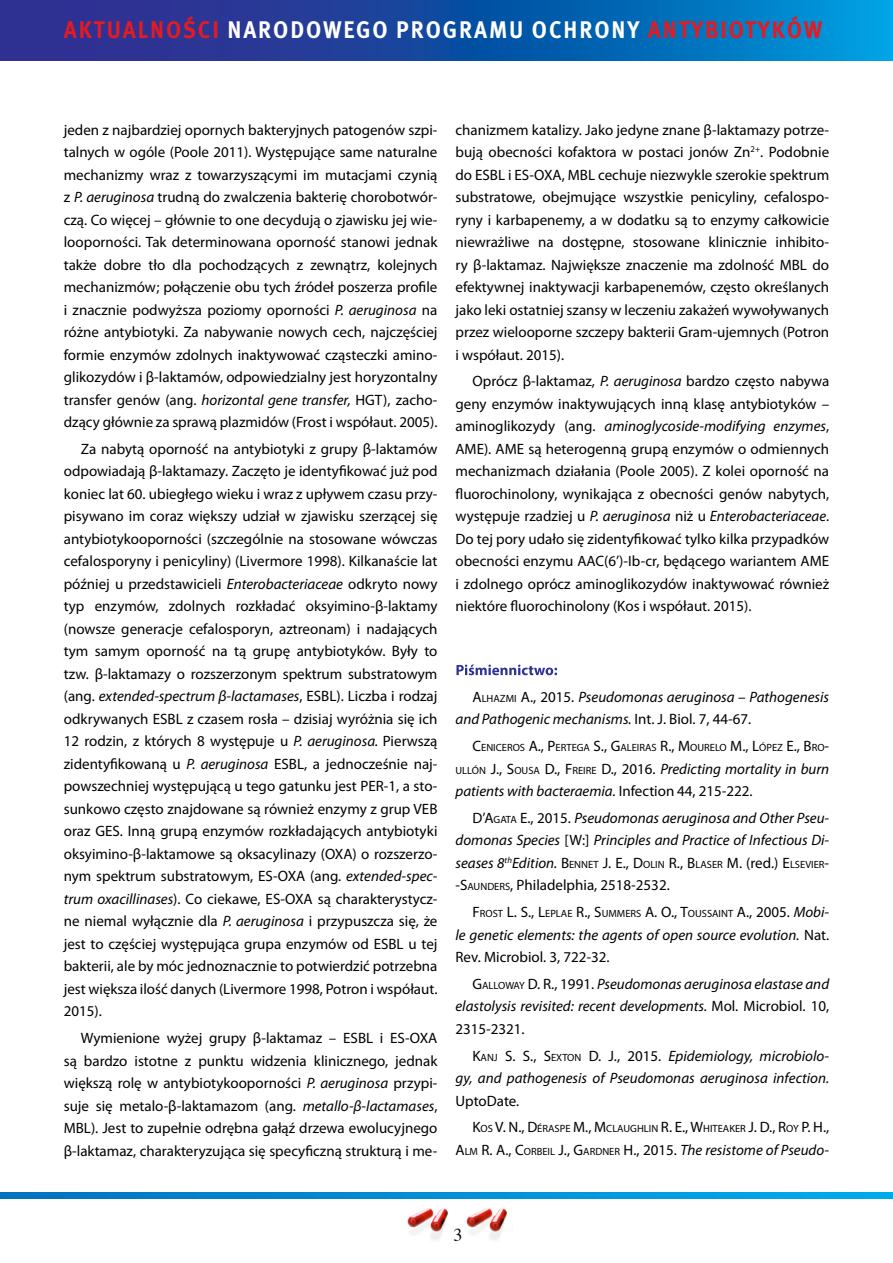
<style>
.page{position:relative;width:893px;height:1263px;background:#fff}
.page>*{position:absolute;margin:0;border:0;box-sizing:border-box;transform-origin:0 0}
.t1{font:700 24px "Meta Pro";letter-spacing:.085em;color:#fff;scale:.92 1}
.t2{font:18px "Times";color:#000}
.t3{font:15px/22.5px "Myriad Pro";color:#000;text-align:justify}
.t4{font:italic 15px/22.5px "Myriad Pro";color:#000}
.t5{font:10.5px "Myriad Pro";color:#000}
.s1{color:#e31b23}
.s2{font-style:italic}
.s3{font-style:inherit}
.s4{font-weight:700;font-style:normal;color:#fff}
.s5{font-style:normal}
.s6{font-style:normal;font-size:10.5px}
.s7{font-size:15px}
.s8{font-style:italic;font-size:15px}
.s9{font-size:10.5px}
</style>
<div class="page">
<svg style="left:0;top:0;width:893px;height:61px;background:#1355a9"></svg>
<img style="left:407px;top:1208px;width:41px;height:32px">
<img style="left:466px;top:1208px;width:41px;height:32px">
<svg style="left:0;top:1192px;width:893px;height:6px;background:#008ed4"></svg>
<h1 class="t1" style="left:64px;top:14px;width:826px"><span class="s1">AKTUALNOŚCI</span> NARODOWEGO PROGRAMU OCHRONY <span class="s1">ANTYBIOTYKÓW</span></h1>
<p class="t3" style="left:64px;top:118px;width:375px">jeden z najbardziej opornych bakteryjnych patogenów szpi&shy;talnych w ogóle (Poole 2011). Występujące same naturalne mechanizmy wraz z towarzyszącymi im mutacjami czynią z <span class="s2">P. aeruginosa</span> trudną do zwalczenia bakterię chorobotwór&shy;czą. Co więcej – głównie to one decydują o zjawisku jej wie&shy;looporności. Tak determinowana oporność stanowi jednak także dobre tło dla pochodzących z zewnątrz, kolejnych mechanizmów; połączenie obu tych źródeł poszerza profile i znacznie podwyższa poziomy oporności <span class="s2">P. aeruginosa</span> na różne antybiotyki. Za nabywanie nowych cech, najczęściej formie enzymów zdolnych inaktywować cząsteczki amino&shy;glikozydów i β-laktamów, odpowiedzialny jest horyzontalny transfer genów (ang. <span class="s2">horizontal gene transfer,</span> HGT), zacho&shy;dzący głównie za sprawą plazmidów (Frost i współaut. 2005).</p>
<p class="t3" style="left:64px;top:437px;width:375px;text-indent:17px">Za nabytą oporność na antybiotyki z grupy β-laktamów odpowiadają β-laktamazy. Zaczęto je identyfikować już pod koniec lat 60. ubiegłego wieku i wraz z upływem czasu przy&shy;pisywano im coraz większy udział w zjawisku szerzącej się antybiotykooporności (szczególnie na stosowane wówczas cefalosporyny i penicyliny) (Livermore 1998). Kilkanaście lat później u przedstawicieli <span class="s2">Enterobacteriaceae</span> odkryto nowy typ enzymów, zdolnych rozkładać oksyimino-β-laktamy (nowsze generacje cefalosporyn, aztreonam) i nadających tym samym oporność na tą grupę antybiotyków. Były to tzw. β-laktamazy o rozszerzonym spektrum substratowym (ang. <span class="s2">extended-spectrum β-lactamases</span>, ESBL). Liczba i rodzaj odkrywanych ESBL z czasem rosła – dzisiaj wyróżnia się ich 12 rodzin, z których 8 występuje u <span class="s2">P. aeruginosa.</span> Pierwszą zidentyfikowaną u <span class="s2">P. aeruginosa</span> ESBL, a jednocześnie naj&shy;powszechniej występującą u tego gatunku jest PER-1, a sto&shy;sunkowo często znajdowane są również enzymy z grup VEB oraz GES. Inną grupą enzymów rozkładających antybiotyki oksyimino-β-laktamowe są oksacylinazy (OXA) o rozszerzo&shy;nym spektrum substratowym, ES-OXA (ang. <span class="s2">extended-spec&shy;trum oxacillinases</span>). Co ciekawe, ES-OXA są charakterystycz&shy;ne niemal wyłącznie dla <span class="s2">P. aeruginosa</span> i przypuszcza się, że jest to częściej występująca grupa enzymów od ESBL u tej bakterii, ale by móc jednoznacznie to potwierdzić potrzebna jest większa ilość danych (Livermore 1998, Potron i współaut.<br>2015).</p>
<p class="t3" style="left:64px;top:1027px;width:375px;text-indent:17px">Wymienione wyżej grupy β-laktamaz – ESBL i ES-OXA są bardzo istotne z punktu widzenia klinicznego, jednak większą rolę w antybiotykooporności <span class="s2">P. aeruginosa</span> przypi&shy;suje się metalo-β-laktamazom (ang. <span class="s2">metallo-β-lactamases</span>, MBL). Jest to zupełnie odrębna gałąź drzewa ewolucyjnego β-laktamaz, charakteryzująca się specyficzną strukturą i me-</p>
<p class="t3" style="left:455px;top:118px;width:375px">chanizmem katalizy. Jako jedyne znane β-laktamazy potrze&shy;bują obecności kofaktora w postaci jonów Zn<sup>2+</sup>. Podobnie do ESBL i ES-OXA, MBL cechuje niezwykle szerokie spektrum substratowe, obejmujące wszystkie penicyliny, cefalospo&shy;ryny i karbapenemy, a w dodatku są to enzymy całkowicie niewrażliwe na dostępne, stosowane klinicznie inhibito&shy;ry β-laktamaz. Największe znaczenie ma zdolność MBL do efektywnej inaktywacji karbapenemów, często określanych jako leki ostatniej szansy w leczeniu zakażeń wywoływanych przez wielooporne szczepy bakterii Gram-ujemnych <span class="s3">(</span>Potron i współaut. 2015).</p>
<p class="t3" style="left:455px;top:370px;width:375px;text-indent:17px">Oprócz β-laktamaz, <span class="s2">P. aeruginosa</span> bardzo często nabywa geny enzymów inaktywujących inną klasę antybiotyków – aminoglikozydy (ang. <span class="s2">aminoglycoside-modifying enzymes</span>, AME). AME są heterogenną grupą enzymów o odmiennych mechanizmach działania (Poole 2005). Z kolei oporność na fluorochinolony, wynikająca z obecności genów nabytych, występuje rzadziej u <span class="s2">P. aeruginosa</span> niż u <span class="s2">Enterobacteriaceae</span>.<br>Do tej pory udało się zidentyfikować tylko kilka przypadków obecności enzymu AAC(6’)-Ib-cr, będącego wariantem AME i zdolnego oprócz aminoglikozydów inaktywować również niektóre fluorochinolony <span class="s3">(</span>Kos i współaut. 2015).</p>
<p class="t4" style="left:472px;top:656px;width:358px;line-height:26.7px;text-indent:-17px"><span class="s4">Piśmiennictwo:<br></span><span class="s5">A</span><span class="s6">LHAZMI</span> <span class="s5">A., 2015.</span> Pseudomonas aeruginosa – Pathogenesis</p>
<p class="t4" style="left:455px;top:708px;width:297px">and Pathogenic mechanisms. <span class="s5">Int. J. Biol. 7, 44</span>-<span class="s5">67.</span></p>
<p class="t5" style="left:472px;top:741px;width:358px"><span class="s7">C</span>ENICEROS <span class="s7">A.,</span> <span class="s7">P</span>ERTEGA <span class="s7">S., G</span>ALEIRAS <span class="s7">R., M</span>OURELO <span class="s7">M., L</span>ÓPEZ <span class="s7">E., B</span>RO<span class="s7">-</span></p>
<p class="t4" style="left:455px;top:757px;width:375px"><span class="s6">ULLÓN</span> <span class="s5">J., S</span><span class="s6">OUSA</span> <span class="s5">D., F</span><span class="s6">REIRE</span> <span class="s5">D.,</span> <span class="s5">2016.</span> Predicting mortality in burn patients with bacteraemia. <span class="s5">Infection 44, 215</span>-<span class="s5">222.</span></p>
<p class="t4" style="left:455px;top:806px;width:375px;text-align:right"><span class="s5">D’A</span><span class="s6">GATA</span> <span class="s5">E., 2015.</span> Pseudomonas aeruginosa and Other Pseu&shy;domonas Species <span class="s5">[W:]</span> Principles and Practice of Infectious Di-</p>
<p class="t5" style="left:455px;top:858px;width:375px"><span class="s8">seases 8</span><sup>th</sup><span class="s8">Edition.</span> <span class="s7">B</span>ENNET <span class="s7">J. E., D</span>OLIN <span class="s7">R., B</span>LASER <span class="s7">M. (</span><span class="s7">red.)</span> <span class="s7">E</span> LSEVIER<span class="s7">-</span></p>
<p class="t3" style="left:455px;top:874px;width:216px"><span class="s3">-S</span><span class="s9">AUNDERS</span><span class="s3">,</span> Philadelphia, 2518<span class="s2">-</span>2532.</p>
<p class="t5" style="left:472px;top:907px;width:358px"><span class="s7">F</span>ROST <span class="s7">L. S.,</span> <span class="s7">L</span>EPLAE <span class="s7">R., S</span>UMMERS <span class="s7">A. O., T</span>OUSSAINT <span class="s7">A.,</span> <span class="s7">2005.</span> <span class="s8">Mobi-</span></p>
<p class="t4" style="left:455px;top:923px;width:375px">le genetic elements: the agents of open source evolution. <span class="s5">Nat.<br>Rev. Microbiol. 3, 722</span>-<span class="s5">32.</span></p>
<p class="t4" style="left:455px;top:972px;width:375px;text-align:justify;text-indent:17px"><span class="s5">G</span><span class="s6">ALLOWAY</span> <span class="s5">D. R., 1991.</span> Pseudomonas aeruginosa elastase and elastolysis revisited: recent developments. <span class="s5">Mol. Microbiol. 10, 2315</span>-<span class="s5">2321.</span></p>
<p class="t4" style="left:455px;top:1044px;width:375px;text-align:right"><span class="s5">K</span><span class="s6">ANJ</span> <span class="s5">S. S., S</span><span class="s6">EXTON</span> <span class="s5">D. J., 2015.</span> Epidemiology, microbiolo&shy;gy, and pathogenesis of Pseudomonas aeruginosa infection.</p>
<p class="t3" style="left:455px;top:1089px;width:65px">UptoDate.</p>
<p class="t5" style="left:472px;top:1122px;width:358px"><span class="s7">K</span>OS <span class="s7">V.</span> <span class="s7">N., D</span>ÉRASPE <span class="s7">M., M</span> CLAUGHLIN <span class="s7">R. E., W</span>HITEAKER <span class="s7">J. D., R</span>OY <span class="s7">P. H.,</span></p>
<p class="t4" style="left:455px;top:1138px;width:375px"><span class="s5">A</span><span class="s6">LM</span> <span class="s5">R. A., C</span><span class="s6">ORBEIL</span> <span class="s5">J., G</span><span class="s6">ARDNER</span> <span class="s5">H.,</span> <span class="s5">2015.</span> The resistome of Pseudo-</p>
<p class="t2" style="left:453px;top:1218px;width:10px">3</p>
</div>
